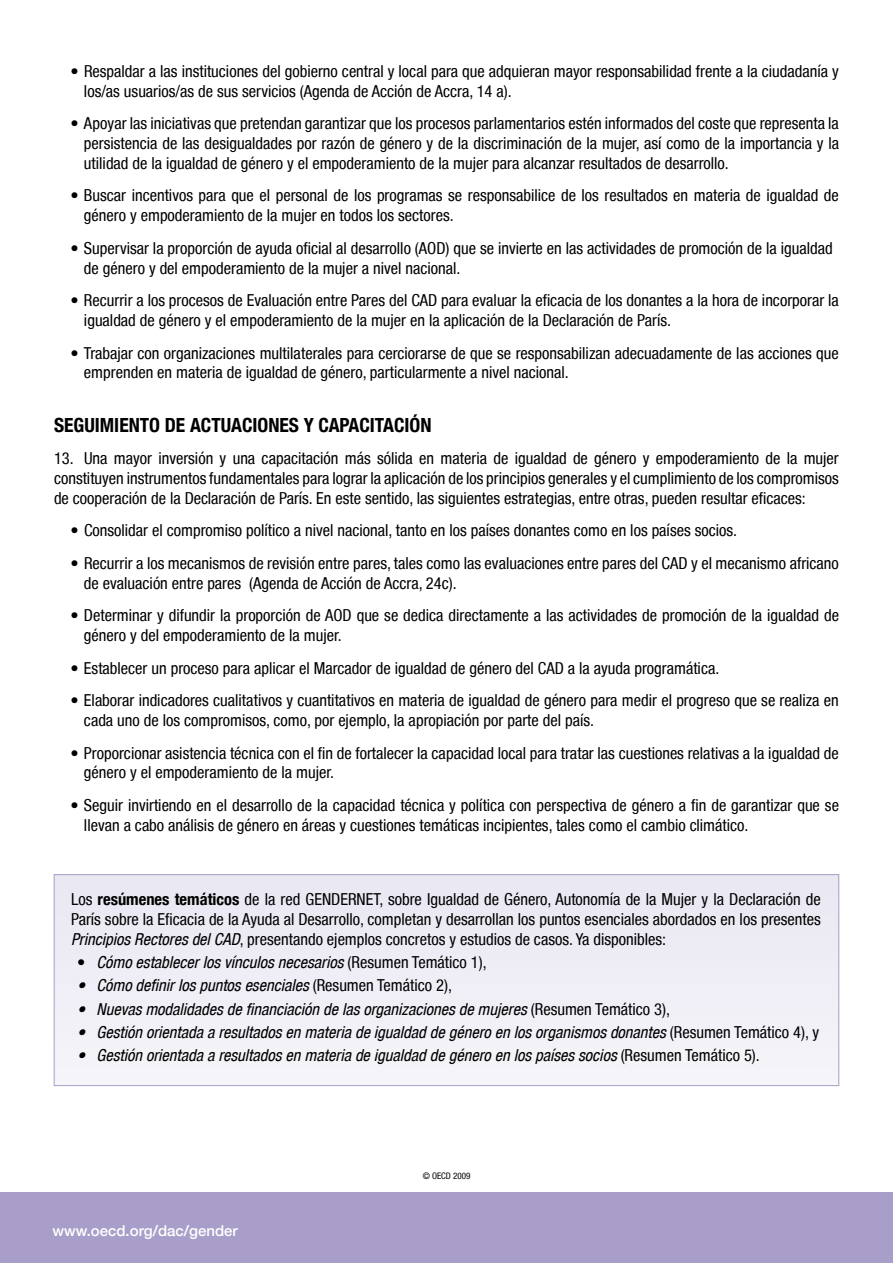
<style>
.page{position:relative;width:893px;height:1263px;background:#fff}
.page>*{position:absolute;margin:0;border:0;box-sizing:border-box;transform-origin:0 0}
.t1{font:700 condensed 19.5px "Helvetica Neue LT";color:#000}
.t2{font:condensed 16.5px/19.8px "Helvetica Neue LT";color:#000}
.t3{font:italic condensed 16.5px "Helvetica Neue LT";color:#000}
.t4{font:500 15px "Helvetica Neue LT";color:#fff}
.t5{font:condensed 9px "Helvetica Neue LT";color:#000}
.s1{font-weight:700}
.s2{font-style:italic}
.s3{font-style:normal}
</style>
<div class="page">
<div style="left:0;top:1192px;width:893px;height:71px;background:#a89ec9"></div>
<div style="left:54px;top:874px;width:785px;height:212px;background:#efedf5"></div>
<div style="left:54px;top:874px;width:785px;height:212px;border:1px solid #a89ec9"></div>
<p class="t2" style="left:84px;top:61px;width:756px;text-indent:-13px">• Respaldar a las instituciones del gobierno central y local para que adquieran mayor responsabilidad frente a la ciudadanía y los/as usuarios/as de sus servicios (Agenda de Acción de Accra, 14 a).</p>
<p class="t2" style="left:84px;top:113px;width:757px;text-align:justify;text-indent:-13px">• Apoyar las iniciativas que pretendan garantizar que los procesos parlamentarios estén informados del coste que representa la persistencia de las desigualdades por razón de género y de la discriminación de la mujer, así como de la importancia y la utilidad de la igualdad de género y el empoderamiento de la mujer para alcanzar resultados de desarrollo.</p>
<p class="t2" style="left:84px;top:186px;width:756px;text-indent:-13px">• Buscar incentivos para que el personal de los programas se responsabilice de los resultados en materia de igualdad de género y empoderamiento de la mujer en todos los sectores.</p>
<p class="t2" style="left:84px;top:238px;width:750px;text-indent:-13px">• Supervisar la proporción de ayuda oficial al desarrollo (AOD) que se invierte en las actividades de promoción de la igualdad de género y del empoderamiento de la mujer a nivel nacional.</p>
<p class="t2" style="left:84px;top:290px;width:756px;text-indent:-13px">• Recurrir a los procesos de Evaluación entre Pares del CAD para evaluar la eficacia de los donantes a la hora de incorporar la igualdad de género y el empoderamiento de la mujer en la aplicación de la Declaración de París.</p>
<p class="t2" style="left:84px;top:343px;width:756px;text-indent:-13px">• Trabajar con organizaciones multilaterales para cerciorarse de que se responsabilizan adecuadamente de las acciones que emprenden en materia de igualdad de género, particularmente a nivel nacional.</p>
<p class="t1" style="left:54px;top:413px;width:77px">SEGUIMIENTO</p>
<p class="t1" style="left:165px;top:413px;width:104px">DE ACTUACIONES</p>
<p class="t1" style="left:304px;top:413px;width:118px">Y CAPACITACIÓN</p>
<p class="t2" style="left:54px;top:448px;width:786px;text-align:justify">13. Una mayor inversión y una capacitación más sólida en materia de igualdad de género y empoderamiento de la mujer constituyen instrumentos fundamentales para lograr la aplicación de los principios generales y el cumplimiento de los compromisos de cooperación de la Declaración de París. En este sentido, las siguientes estrategias, entre otras, pueden resultar eficaces:</p>
<p class="t2" style="left:71px;top:521px;width:668px">• Consolidar el compromiso político a nivel nacional, tanto en los países donantes como en los países socios.</p>
<p class="t2" style="left:84px;top:553px;width:756px;text-indent:-13px">• Recurrir a los mecanismos de revisión entre pares, tales como las evaluaciones entre pares del CAD y el mecanismo africano de evaluación entre pares (Agenda de Acción de Accra, 24c).</p>
<p class="t2" style="left:84px;top:605px;width:757px;text-indent:-13px">• Determinar y difundir la proporción de AOD que se dedica directamente a las actividades de promoción de la igualdad de género y del empoderamiento de la mujer.</p>
<p class="t2" style="left:70px;top:658px;width:650px">• Establecer un proceso para aplicar el Marcador de igualdad de género del CAD a la ayuda programática.</p>
<p class="t2" style="left:84px;top:690px;width:756px;text-indent:-13px">• Elaborar indicadores cualitativos y cuantitativos en materia de igualdad de género para medir el progreso que se realiza en cada uno de los compromisos, como, por ejemplo, la apropiación por parte del país.</p>
<p class="t2" style="left:84px;top:743px;width:756px;text-indent:-13px">• Proporcionar asistencia técnica con el fin de fortalecer la capacidad local para tratar las cuestiones relativas a la igualdad de género y el empoderamiento de la mujer.</p>
<p class="t2" style="left:84px;top:795px;width:756px;text-indent:-13px">• Seguir invirtiendo en el desarrollo de la capacidad técnica y política con perspectiva de género a fin de garantizar que se llevan a cabo análisis de género en áreas y cuestiones temáticas incipientes, tales como el cambio climático.</p>
<p class="t2" style="left:71px;top:889px;width:751px;text-align:justify">Los <span class="s1">resúmenes temáticos</span> de la red GENDERNET, sobre Igualdad de Género, Autonomía de la Mujer y la Declaración de París sobre la Eficacia de la Ayuda al Desarrollo, completan y desarrollan los puntos esenciales abordados en los presentes <span class="s2">Principios Rectores del CAD</span>, presentando ejemplos concretos y estudios de casos. Ya disponibles:</p>
<p class="t3" style="left:77px;top:953px;width:411px"><span class="s3">•</span> Cómo establecer los vínculos necesarios <span class="s3">(Resumen Temático 1),</span></p>
<p class="t3" style="left:77px;top:976px;width:376px">• Cómo definir los puntos esenciales <span class="s3">(Resumen Temático 2),</span></p>
<p class="t3" style="left:77px;top:999px;width:594px">• Nuevas modalidades de financiación de las organizaciones de mujeres <span class="s3">(Resumen Temático 3),</span></p>
<p class="t3" style="left:77px;top:1022px;width:744px">• Gestión orientada a resultados en materia de igualdad de género en los organismos donantes <span class="s3">(Resumen Temático 4), y</span></p>
<p class="t3" style="left:77px;top:1046px;width:684px">• Gestión orientada a resultados en materia de igualdad de género en los países socios <span class="s3">(Resumen Temático 5).</span></p>
<p class="t4" style="left:52px;top:1221px;width:187px">www.oecd.org/dac/gender</p>
<p class="t5" style="left:423px;top:1170px;width:49px">© OECD 2009</p>
</div>
